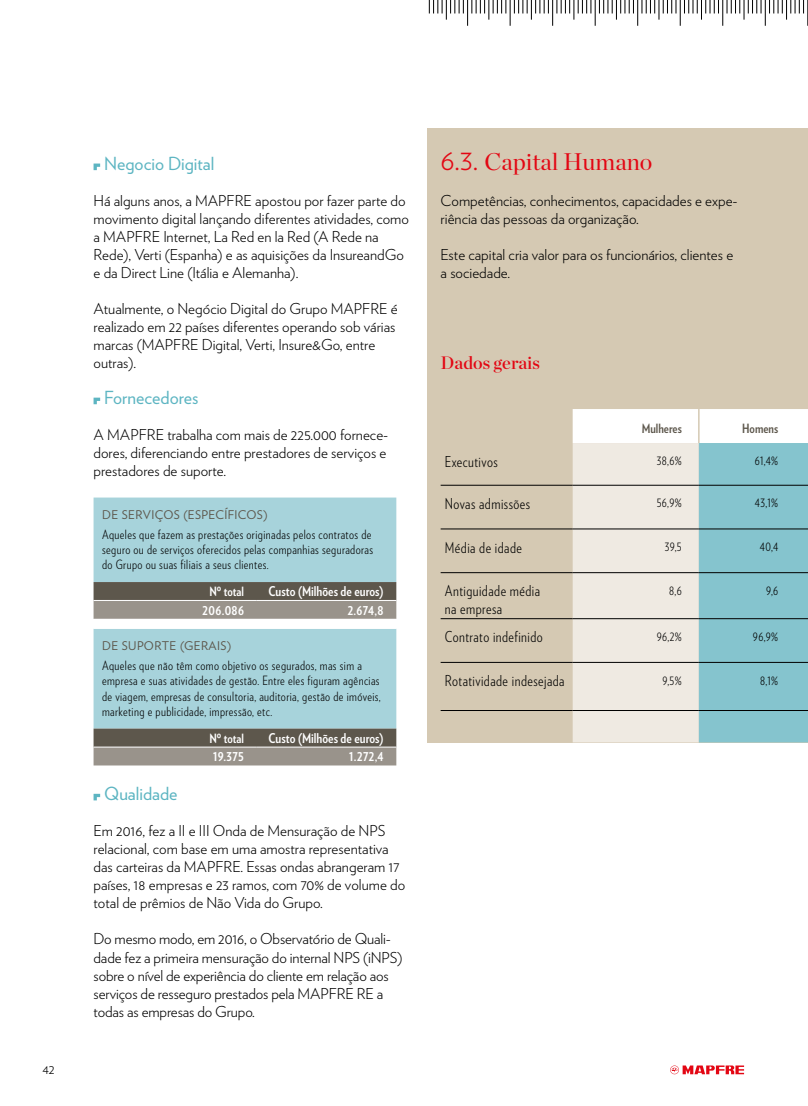
<style>
.page{position:relative;width:808px;height:1106px;background:#fff}
.page>*{position:absolute;margin:0;border:0;box-sizing:border-box;transform-origin:0 0}
.titular_primero_16{font:24px "Chronicle Display";color:#e30613}
.TEXTO_CORRIDO_PT_16{font:18px "Verlag";color:#5db5c2}
.TB_Titulo_tablas_RS{font:18px "Chronicle Display Semi";color:#e30613}
.TEXTO_CORRIDO_PT_16-2{font:300 15px/18px "Verlag";color:#000}
.TB_Concepto_16{font:300 15px/18px "Verlag Condensed";letter-spacing:.03em;color:#000}
.TB_cabecera_cuentas{font:700 13.5px "Verlag Condensed";color:#fff}
.TB_Concepto_16-2{font:700 13.5px "Verlag Condensed";letter-spacing:.03em;color:#fff}
.t1{font:300 13.5px "Verlag";color:#000}
.TB_Concepto_16-3{font:300 12.75px/15.3px "Verlag Condensed";letter-spacing:.03em;color:#000}
.TB_cabecera_cuentas-2{font:700 12.75px "Verlag Condensed";color:#fff}
.TB_cabecera_cuentas-3{font:700 12.75px "Verlag Condensed";color:#5d574c}
.TB_Concepto_16-4{font:12px "Verlag";letter-spacing:.03em;color:#5d574c}
.s1{font-family:"Verlag";font-weight:300;font-size:30px}
</style>
<div class="page">
<svg style="left:670px;top:1065px;width:74px;height:9px"></svg>
<svg style="left:429px;top:0;width:379px;height:26px"></svg>
<div style="left:428px;top:128px;width:380px;height:614px;background:#d5c9b3"></div>
<svg style="left:94px;top:163px;width:6px;height:7px"></svg>
<svg style="left:94px;top:397px;width:6px;height:7px"></svg>
<div style="left:94px;top:497px;width:302px;height:85px;background:#a7d3db"></div>
<div style="left:94px;top:582px;width:302px;height:18px;background:#5d574c"></div>
<svg style="left:94px;top:601px;width:302px;height:164px;background:#a3c2c6"></svg>
<svg style="left:94px;top:619px;width:302px;height:10px"></svg>
<svg style="left:94px;top:728px;width:302px;height:19px;background:#635f54"></svg>
<hr style="left:94px;top:747px;width:163px;height:1px;background:#fff">
<hr style="left:257px;top:747px;width:139px;height:1px;background:#fff">
<svg style="left:94px;top:793px;width:6px;height:7px"></svg>
<svg style="left:573px;top:409px;width:235px;height:333px;background:#c3dbdb"></svg>
<hr style="left:441px;top:485px;width:132px;height:1px;background:#000">
<hr style="left:573px;top:485px;width:126px;height:1px;background:#000">
<hr style="left:699px;top:485px;width:109px;height:1px;background:#000">
<hr style="left:441px;top:528px;width:132px;height:1px;background:#000">
<hr style="left:573px;top:528px;width:126px;height:1px;background:#000">
<hr style="left:699px;top:528px;width:109px;height:1px;background:#000">
<hr style="left:441px;top:572px;width:132px;height:1px;background:#000">
<hr style="left:573px;top:572px;width:126px;height:1px;background:#000">
<hr style="left:699px;top:572px;width:109px;height:1px;background:#000">
<hr style="left:441px;top:618px;width:132px;height:1px;background:#000">
<hr style="left:573px;top:618px;width:126px;height:1px;background:#000">
<hr style="left:699px;top:618px;width:109px;height:1px;background:#000">
<hr style="left:441px;top:662px;width:132px;height:1px;background:#000">
<hr style="left:573px;top:662px;width:126px;height:1px;background:#000">
<hr style="left:699px;top:662px;width:109px;height:1px;background:#000">
<hr style="left:441px;top:710px;width:132px;height:1px;background:#000">
<hr style="left:573px;top:710px;width:126px;height:1px;background:#000">
<hr style="left:699px;top:710px;width:109px;height:1px;background:#000">
<hr style="left:698px;top:409px;width:1px;height:34px;background:#d5c9b3">
<p class="t1" style="left:43px;top:1059px;width:14px">42</p>
<p class="TEXTO_CORRIDO_PT_16" style="left:104px;top:150px;width:112px">Negocio Digital</p>
<p class="TEXTO_CORRIDO_PT_16-2" style="left:94px;top:191px;width:317px">Há alguns anos, a MAPFRE apostou por fazer parte do movimento digital lançando diferentes atividades, como a MAPFRE Internet, La Red en la Red (A Rede na Rede), Verti (Espanha) e as aquisições da InsureandGo e da Direct Line (Itália e Alemanha).</p>
<p class="TEXTO_CORRIDO_PT_16-2" style="left:94px;top:299px;width:306px">Atualmente, o Negócio Digital do Grupo MAPFRE é realizado em 22 países diferentes operando sob várias marcas (MAPFRE Digital, Verti, Insure&amp;Go, entre outras).</p>
<p class="TEXTO_CORRIDO_PT_16" style="left:104px;top:384px;width:96px">Fornecedores</p>
<p class="TEXTO_CORRIDO_PT_16-2" style="left:94px;top:425px;width:296px">A MAPFRE trabalha com mais de 225.000 fornece&shy;dores, diferenciando entre prestadores de serviços e prestadores de suporte.</p>
<p class="TB_Concepto_16-4" style="left:102px;top:506px;width:167px">DE SERVIÇOS (ESPECÍFICOS)</p>
<p class="TB_Concepto_16-3" style="left:102px;top:526px;width:273px">Aqueles que fazem as prestações originadas pelos contratos de seguro ou de serviços oferecidos pelas companhias seguradoras do Grupo ou suas filiais a seus clientes.</p>
<p class="TB_cabecera_cuentas-2" style="left:209px;top:582px;width:36px">Nº total</p>
<p class="TB_cabecera_cuentas" style="left:269px;top:581px;width:116px">Custo (Milhões de euros)</p>
<p class="TB_Concepto_16-2" style="left:203px;top:599px;width:43px">206.086</p>
<p class="TB_Concepto_16-2" style="left:348px;top:599px;width:37px">2.674,8</p>
<p class="TB_Concepto_16-4" style="left:102px;top:637px;width:131px">DE SUPORTE (GERAIS)</p>
<p class="TB_Concepto_16-3" style="left:102px;top:657px;width:280px">Aqueles que não têm como objetivo os segurados, mas sim a empresa e suas atividades de gestão. Entre eles figuram agências de viagem, empresas de consultoria, auditoria, gestão de imóveis, marketing e publicidade, impressão, etc.</p>
<p class="TB_cabecera_cuentas-2" style="left:209px;top:728px;width:36px">Nº total</p>
<p class="TB_cabecera_cuentas" style="left:269px;top:728px;width:116px">Custo (Milhões de euros)</p>
<p class="TB_Concepto_16-2" style="left:213px;top:746px;width:33px">19.375</p>
<p class="TB_Concepto_16-2" style="left:349px;top:746px;width:36px">1.272,4</p>
<p class="TEXTO_CORRIDO_PT_16" style="left:104px;top:780px;width:75px">Qualidade</p>
<p class="TEXTO_CORRIDO_PT_16-2" style="left:94px;top:821px;width:313px">Em 2016, fez a II e III Onda de Mensuração de NPS relacional, com base em uma amostra representativa das carteiras da MAPFRE. Essas ondas abrangeram 17 países, 18 empresas e 23 ramos, com 70% de volume do total de prêmios de Não Vida do Grupo.</p>
<p class="TEXTO_CORRIDO_PT_16-2" style="left:94px;top:929px;width:311px">Do mesmo modo, em 2016, o Observatório de Quali&shy;dade fez a primeira mensuração do internal NPS (iNPS) sobre o nível de experiência do cliente em relação aos serviços de resseguro prestados pela MAPFRE RE a todas as empresas do Grupo.</p>
<p class="titular_primero_16" style="left:441px;top:143px;width:213px"><span class="s1">6.3.</span> Capital Humano</p>
<p class="TEXTO_CORRIDO_PT_16-2" style="left:441px;top:191px;width:299px">Competências, conhecimentos, capacidades e expe&shy;riência das pessoas da organização.</p>
<p class="TEXTO_CORRIDO_PT_16-2" style="left:441px;top:245px;width:294px">Este capital cria valor para os funcionários, clientes e a sociedade.</p>
<p class="TB_Titulo_tablas_RS" style="left:441px;top:349px;width:101px">Dados gerais</p>
<p class="TB_cabecera_cuentas-3" style="left:642px;top:419px;width:42px">Mulheres</p>
<p class="TB_cabecera_cuentas-3" style="left:742px;top:419px;width:38px">Homens</p>
<p class="TB_Concepto_16" style="left:445px;top:452px;width:54px">Executivos</p>
<p class="TB_Concepto_16-3" style="left:657px;top:452px;width:26px">38,6%</p>
<p class="TB_Concepto_16-3" style="left:755px;top:452px;width:25px">61,4%</p>
<p class="TB_Concepto_16" style="left:445px;top:494px;width:87px">Novas admissões</p>
<p class="TB_Concepto_16-3" style="left:657px;top:494px;width:27px">56,9%</p>
<p class="TB_Concepto_16-3" style="left:755px;top:494px;width:25px">43,1%</p>
<p class="TB_Concepto_16" style="left:445px;top:537px;width:79px">Média de idade</p>
<p class="TB_Concepto_16-3" style="left:665px;top:538px;width:18px">39,5</p>
<p class="TB_Concepto_16-3" style="left:760px;top:538px;width:20px">40,4</p>
<p class="TB_Concepto_16" style="left:445px;top:581px;width:97px">Antiguidade média na empresa</p>
<p class="TB_Concepto_16-3" style="left:669px;top:582px;width:14px">8,6</p>
<p class="TB_Concepto_16-3" style="left:766px;top:582px;width:13px">9,6</p>
<p class="TB_Concepto_16" style="left:445px;top:627px;width:99px">Contrato indefinido</p>
<p class="TB_Concepto_16-3" style="left:657px;top:628px;width:27px">96,2%</p>
<p class="TB_Concepto_16-3" style="left:753px;top:628px;width:27px">96,9%</p>
<p class="TB_Concepto_16" style="left:445px;top:671px;width:121px">Rotatividade indesejada</p>
<p class="TB_Concepto_16-3" style="left:663px;top:671px;width:21px">9,5%</p>
<p class="TB_Concepto_16-3" style="left:760px;top:671px;width:20px">8,1%</p>
</div>
